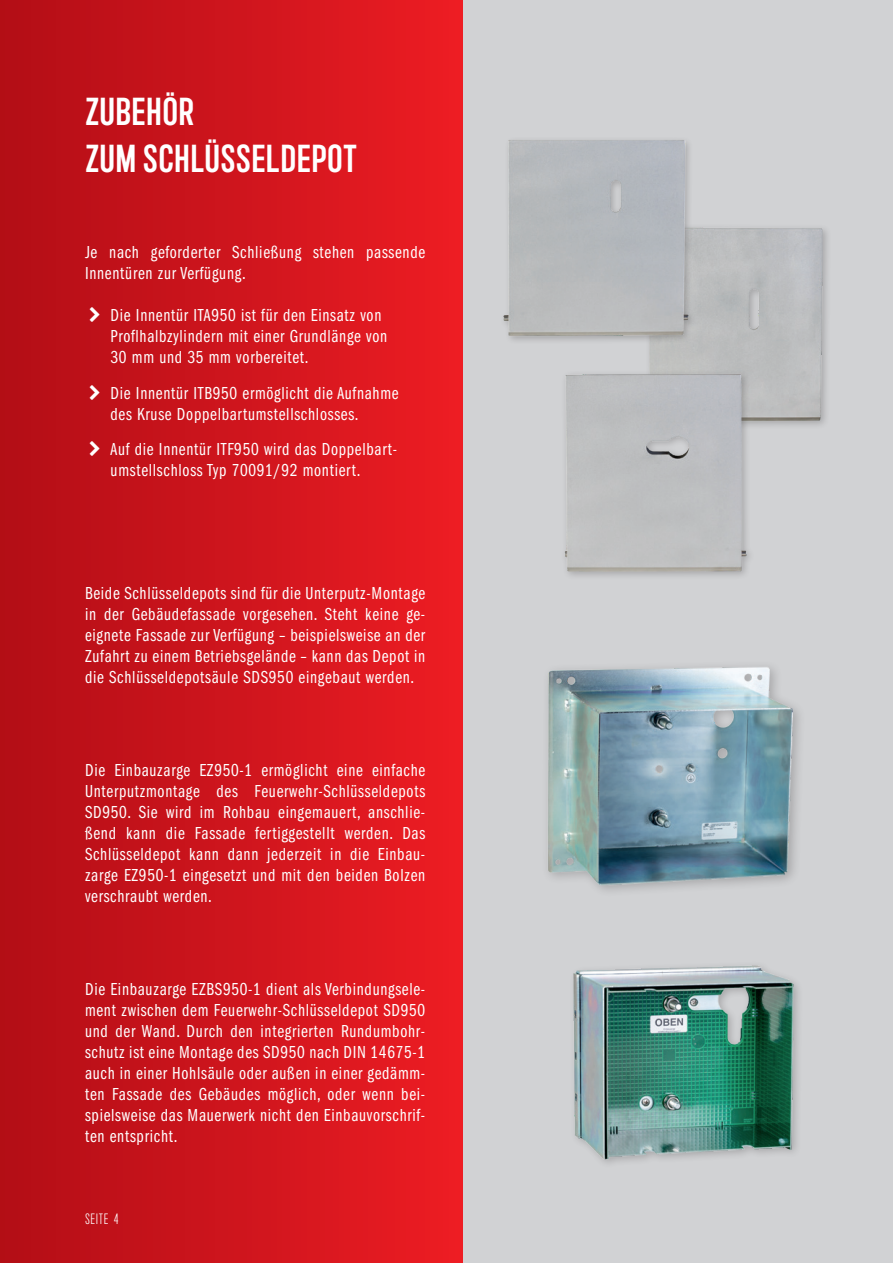
<style>
.page{position:relative;width:893px;height:1263px;background:#fff}
.page>*{position:absolute;margin:0;border:0;box-sizing:border-box;transform-origin:0 0}
.t1{font:700 39px/46.8px "Marsden Ct Semi";letter-spacing:.01em;color:#fff}
.t2{font:18px/21px "ITC Franklin Gothic Std Bk Cp";letter-spacing:.04em;color:#fff}
.t3{font:15px "Marsden Ct Light";letter-spacing:.04em;color:#fff}
</style>
<div class="page">
<div style="left:0;top:0;width:463px;height:1263px;background:linear-gradient(to right,#b20d16,#ed1d23)"></div>
<div style="left:463px;top:0;width:430px;height:1263px;background:#d1d2d4"></div>
<img style="left:719px;top:228px;width:109px;height:198px">
<img style="left:564px;top:353px;width:219px;height:223px">
<img style="left:503px;top:140px;width:216px;height:218px">
<img style="left:548px;top:667px;width:252px;height:224px">
<div style="left:569px;top:960px;width:235px;height:209px;background:#231f20;opacity:.25"></div>
<img style="left:573px;top:966px;width:222px;height:193px">
<svg style="left:90px;top:307px;width:10px;height:15px"></svg>
<svg style="left:90px;top:385px;width:10px;height:15px"></svg>
<svg style="left:90px;top:441px;width:10px;height:15px"></svg>
<h1 class="t1" style="left:85px;top:89px;width:273px">ZUBEHÖR<br>ZUM SCHLÜSSELDEPOT</h1>
<p class="t2" style="left:85px;top:242px;width:342px">Je nach geforderter Schließung stehen passende<br>Innentüren zur Verfügung.</p>
<p class="t2" style="left:111px;top:305px;width:278px">Die Innentür ITA950 ist für den Einsatz von<br>Proflhalbzylindern mit einer Grundlänge von<br>30 mm und 35 mm vorbereitet.</p>
<p class="t2" style="left:111px;top:382px;width:289px">Die Innentür ITB950 ermöglicht die Aufnahme des Kruse Doppelbartumstellschlosses.</p>
<p class="t2" style="left:111px;top:439px;width:288px">Auf die Innentür ITF950 wird das Doppelbart&shy;umstellschloss Typ 70091/92 montiert.</p>
<p class="t2" style="left:85px;top:583px;width:342px;text-align:justify">Beide Schlüsseldepots sind für die Unterputz-Montage in der Gebäudefassade vorgesehen. Steht keine ge&shy;eignete Fassade zur Verfügung – beispielsweise an der Zufahrt zu einem Betriebsgelände – kann das Depot in die Schlüsseldepotsäule SDS950 eingebaut werden.</p>
<p class="t2" style="left:85px;top:760px;width:342px;text-align:justify">Die Einbauzarge EZ950-1 ermöglicht eine einfache Unterputzmontage des Feuerwehr-Schlüsseldepots SD950. Sie wird im Rohbau eingemauert, anschlie&shy;ßend kann die Fassade fertiggestellt werden. Das Schlüsseldepot kann dann jederzeit in die Einbau&shy;zarge EZ950-1 eingesetzt und mit den beiden Bolzen verschraubt werden.</p>
<p class="t2" style="left:85px;top:979px;width:342px;text-align:justify">Die Einbauzarge EZBS950-1 dient als Verbindungsele&shy;ment zwischen dem Feuerwehr-Schlüsseldepot SD950 und der Wand. Durch den integrierten Rundumbohr&shy;schutz ist eine Montage des SD950 nach DIN 14675-1 auch in einer Hohlsäule oder außen in einer gedämm&shy;ten Fassade des Gebäudes möglich, oder wenn bei&shy;spielsweise das Mauerwerk nicht den Einbauvorschrif&shy;ten entspricht.</p>
<p class="t3" style="left:85px;top:1212px;width:35px">SEITE 4</p>
</div>
